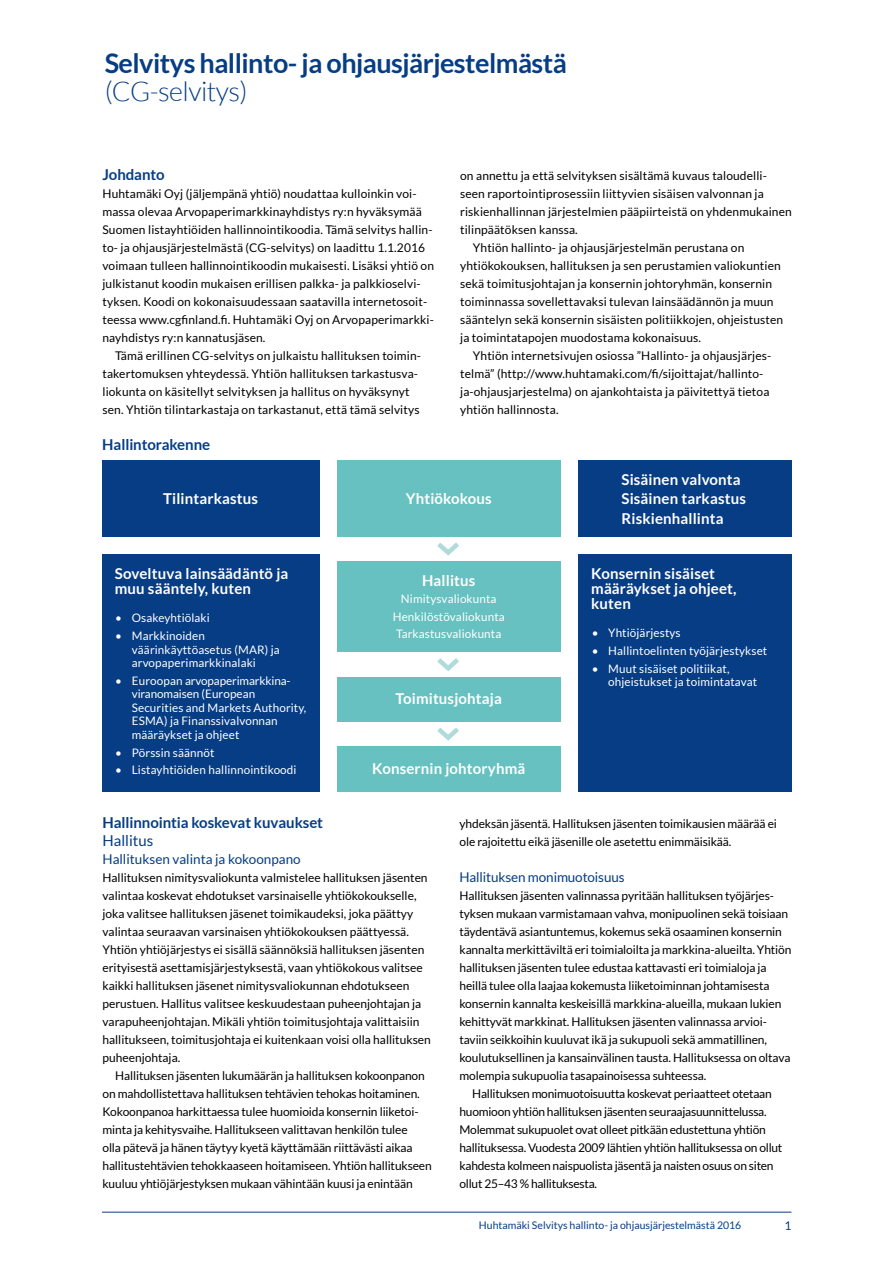
<style>
.page{position:relative;width:893px;height:1263px;background:#fff}
.page>*{position:absolute;margin:0;border:0;box-sizing:border-box;transform-origin:0 0}
.t1{font:700 27px "Lato";letter-spacing:-.02em;color:#063d84}
.t2{font:300 27px "Lato";letter-spacing:-.02em;color:#063d84}
.t3{font:700 15px/15px "Lato";letter-spacing:.01em;color:#fff}
.t4{font:700 15px "Lato";letter-spacing:-.005em;color:#063d84}
.t5{font:15px "Lato";color:#063d84}
.t6{font:13.5px "Lato";letter-spacing:-.01em;color:#063d84}
.t7{font:12px/18px "Lato";color:#000}
.t8{font:12px "Lato";letter-spacing:-.02em;color:#000}
.t9{font:12px "Lato";color:#063d84}
.t10{font:11.7px/13.5px "Lato";letter-spacing:.01em;color:#fff}
.t11{font:10.5px "Lato";color:#063d84}
</style>
<div class="page">
<hr style="left:102px;top:1212px;width:689px;height:1px;background:#063d84">
<svg style="left:437px;top:542px;width:22px;height:14px"></svg>
<svg style="left:437px;top:658px;width:22px;height:13px"></svg>
<svg style="left:437px;top:727px;width:22px;height:14px"></svg>
<div style="left:102px;top:460px;width:217px;height:77px;background:#063d84"></div>
<div style="left:102px;top:554px;width:217px;height:238px;background:#063d84"></div>
<div style="left:578px;top:554px;width:213px;height:238px;background:#063d84"></div>
<div style="left:337px;top:561px;width:223px;height:91px;background:#66c1c0"></div>
<div style="left:337px;top:677px;width:223px;height:45px;background:#66c1c0"></div>
<div style="left:337px;top:746px;width:223px;height:46px;background:#66c1c0"></div>
<div style="left:337px;top:460px;width:223px;height:77px;background:#66c1c0"></div>
<div style="left:578px;top:460px;width:213px;height:77px;background:#063d84"></div>
<h1 class="t1" style="left:105px;top:47px;width:464px">Selvitys hallinto- ja ohjausjärjestelmästä</h1>
<h1 class="t2" style="left:105px;top:77px;width:145px">(CG-selvitys)</h1>
<p class="t4" style="left:102px;top:166px;width:64px">Johdanto</p>
<p class="t7" style="left:102px;top:185px;width:333px">Huhtamäki Oyj (jäljempänä yhtiö) noudattaa kulloinkin voi&shy;massa olevaa Arvopaperimarkkinayhdistys ry:n hyväksymää Suomen listayhtiöiden hallinnointikoodia. Tämä selvitys hallin&shy;to- ja ohjausjärjestelmästä (CG-selvitys) on laadittu 1.1.2016 voimaan tulleen hallinnointikoodin mukaisesti. Lisäksi yhtiö on julkistanut koodin mukaisen erillisen palkka- ja palkkioselvi&shy;tyksen. Koodi on kokonaisuudessaan saatavilla internetosoit&shy;teessa www.cgfinland.fi. Huhtamäki Oyj on Arvopaperimarkki&shy;nayhdistys ry:n kannatusjäsen.</p>
<p class="t7" style="left:102px;top:347px;width:320px;text-indent:13px">Tämä erillinen CG-selvitys on julkaistu hallituksen toimin&shy;takertomuksen yhteydessä. Yhtiön hallituksen tarkastusva&shy;liokunta on käsitellyt selvityksen ja hallitus on hyväksynyt sen. Yhtiön tilintarkastaja on tarkastanut, että tämä selvitys</p>
<p class="t4" style="left:102px;top:436px;width:109px">Hallintorakenne</p>
<p class="t7" style="left:460px;top:167px;width:308px">on annettu ja että selvityksen sisältämä kuvaus taloudelli-</p>
<p class="t7" style="left:460px;top:185px;width:305px">seen raportointiprosessiin liittyvien sisäisen valvonnan ja</p>
<p class="t7" style="left:460px;top:203px;width:333px">riskienhallinnan järjestelmien pääpiirteistä on yhdenmukainen</p>
<p class="t7" style="left:460px;top:221px;width:119px">tilinpäätöksen kanssa.</p>
<p class="t7" style="left:473px;top:239px;width:273px">Yhtiön hallinto- ja ohjausjärjestelmän perustana on</p>
<p class="t7" style="left:460px;top:257px;width:322px">yhtiökokouksen, hallituksen ja sen perustamien valiokuntien</p>
<p class="t7" style="left:460px;top:275px;width:313px">sekä toimitusjohtajan ja konsernin johtoryhmän, konsernin</p>
<p class="t7" style="left:460px;top:293px;width:315px">toiminnassa sovellettavaksi tulevan lainsäädännön ja muun</p>
<p class="t7" style="left:460px;top:311px;width:325px">sääntelyn sekä konsernin sisäisten politiikkojen, ohjeistusten</p>
<p class="t7" style="left:460px;top:329px;width:242px">ja toimintatapojen muodostama kokonaisuus.</p>
<p class="t7" style="left:473px;top:347px;width:300px">Yhtiön internetsivujen osiossa ”Hallinto- ja ohjausjärjes-</p>
<p class="t7" style="left:460px;top:365px;width:305px">telmä” (http://www.huhtamaki.com/fi/sijoittajat/hallinto-</p>
<p class="t7" style="left:460px;top:383px;width:311px">ja-ohjausjarjestelma) on ajankohtaista ja päivitettyä tietoa</p>
<p class="t7" style="left:460px;top:401px;width:100px">yhtiön hallinnosta.</p>
<p class="t3" style="left:163px;top:491px;width:96px">Tilintarkastus</p>
<p class="t3" style="left:115px;top:566px;width:175px">Soveltuva lainsäädäntö ja muu sääntely, kuten</p>
<p class="t10" style="left:115px;top:611px;width:96px">• Osakeyhtiölaki</p>
<p class="t10" style="left:132px;top:629px;width:149px;text-indent:-16px">• Markkinoiden väärinkäyttöasetus (MAR) ja arvopaperimarkkinalaki</p>
<p class="t10" style="left:132px;top:674px;width:176px;text-indent:-16px">• Euroopan arvopaperimarkkina&shy;viranomaisen (European<br>Securities and Markets Authority,<br>ESMA) ja Finanssivalvonnan määräykset ja ohjeet</p>
<p class="t10" style="left:115px;top:746px;width:101px">• Pörssin säännöt</p>
<p class="t10" style="left:115px;top:763px;width:183px">• Listayhtiöiden hallinnointikoodi</p>
<p class="t3" style="left:406px;top:491px;width:87px">Yhtiökokous</p>
<p class="t3" style="left:422px;top:573px;width:55px">Hallitus</p>
<p class="t10" style="left:393px;top:590px;width:113px;line-height:17.1px;text-align:center">Nimitysvaliokunta<br>Henkilöstövaliokunta<br>Tarkastusvaliokunta</p>
<p class="t3" style="left:396px;top:691px;width:108px">Toimitusjohtaja</p>
<p class="t3" style="left:372px;top:761px;width:155px">Konsernin johtoryhmä</p>
<p class="t3" style="left:621px;top:469px;width:126px;line-height:19.5px">Sisäinen valvonta<br>Sisäinen tarkastus<br>Riskienhallinta</p>
<p class="t3" style="left:591px;top:566px;width:147px">Konsernin sisäiset määräykset ja ohjeet, kuten</p>
<p class="t10" style="left:592px;top:626px;width:90px">• Yhtiöjärjestys</p>
<p class="t10" style="left:592px;top:644px;width:177px">• Hallintoelinten työjärjestykset</p>
<p class="t10" style="left:608px;top:662px;width:151px;text-indent:-16px">• Muut sisäiset politiikat, ohjeistukset ja toimintatavat</p>
<p class="t4" style="left:102px;top:814px;width:222px">Hallinnointia koskevat kuvaukset</p>
<p class="t5" style="left:102px;top:832px;width:52px">Hallitus</p>
<p class="t6" style="left:102px;top:852px;width:200px">Hallituksen valinta ja kokoonpano</p>
<p class="t7" style="left:102px;top:869px;width:330px">Hallituksen nimitysvaliokunta valmistelee hallituksen jäsenten valintaa koskevat ehdotukset varsinaiselle yhtiökokoukselle, joka valitsee hallituksen jäsenet toimikaudeksi, joka päättyy valintaa seuraavan varsinaisen yhtiökokouksen päättyessä.<br>Yhtiön yhtiöjärjestys ei sisällä säännöksiä hallituksen jäsenten erityisestä asettamisjärjestyksestä, vaan yhtiökokous valitsee kaikki hallituksen jäsenet nimitysvaliokunnan ehdotukseen perustuen. Hallitus valitsee keskuudestaan puheenjohtajan ja varapuheenjohtajan. Mikäli yhtiön toimitusjohtaja valittaisiin hallitukseen, toimitusjohtaja ei kuitenkaan voisi olla hallituksen puheenjohtaja.</p>
<p class="t7" style="left:102px;top:1067px;width:331px;text-indent:13px">Hallituksen jäsenten lukumäärän ja hallituksen kokoonpanon on mahdollistettava hallituksen tehtävien tehokas hoitaminen.<br>Kokoonpanoa harkittaessa tulee huomioida konsernin liiketoi&shy;minta ja kehitysvaihe. Hallitukseen valittavan henkilön tulee<br>olla pätevä ja hänen täytyy kyetä käyttämään riittävästi aikaa hallitustehtävien tehokkaaseen hoitamiseen. Yhtiön hallitukseen kuuluu yhtiöjärjestyksen mukaan vähintään kuusi ja enintään</p>
<p class="t7" style="left:459px;top:815px;width:319px">yhdeksän jäsentä. Hallituksen jäsenten toimikausien määrää ei ole rajoitettu eikä jäsenille ole asetettu enimmäisikää.</p>
<p class="t6" style="left:459px;top:870px;width:167px">Hallituksen monimuotoisuus</p>
<p class="t7" style="left:459px;top:887px;width:316px">Hallituksen jäsenten valinnassa pyritään hallituksen työjärjes-</p>
<p class="t7" style="left:459px;top:905px;width:330px">tyksen mukaan varmistamaan vahva, monipuolinen sekä toisiaan</p>
<p class="t7" style="left:459px;top:923px;width:324px">täydentävä asiantuntemus, kokemus sekä osaaminen konsernin</p>
<p class="t7" style="left:459px;top:941px;width:333px">kannalta merkittäviltä eri toimialoilta ja markkina-alueilta. Yhtiön</p>
<p class="t7" style="left:459px;top:959px;width:309px">hallituksen jäsenten tulee edustaa kattavasti eri toimialoja ja</p>
<p class="t7" style="left:459px;top:977px;width:311px">heillä tulee olla laajaa kokemusta liiketoiminnan johtamisesta</p>
<p class="t7" style="left:459px;top:995px;width:323px">konsernin kannalta keskeisillä markkina-alueilla, mukaan lukien</p>
<p class="t7" style="left:459px;top:1013px;width:309px">kehittyvät markkinat. Hallituksen jäsenten valinnassa arvioi-</p>
<p class="t7" style="left:459px;top:1031px;width:309px">taviin seikkoihin kuuluvat ikä ja sukupuoli sekä ammatillinen,</p>
<p class="t7" style="left:459px;top:1049px;width:332px">koulutuksellinen ja kansainvälinen tausta. Hallituksessa on oltava</p>
<p class="t7" style="left:459px;top:1067px;width:248px">molempia sukupuolia tasapainoisessa suhteessa.</p>
<p class="t8" style="left:472px;top:1087px;width:301px">Hallituksen monimuotoisuutta koskevat periaatteet otetaan</p>
<p class="t8" style="left:459px;top:1105px;width:309px">huomioon yhtiön hallituksen jäsenten seuraajasuunnittelussa.</p>
<p class="t8" style="left:459px;top:1123px;width:308px">Molemmat sukupuolet ovat olleet pitkään edustettuna yhtiön</p>
<p class="t8" style="left:459px;top:1141px;width:324px">hallituksessa. Vuodesta 2009 lähtien yhtiön hallituksessa on ollut</p>
<p class="t8" style="left:459px;top:1159px;width:316px">kahdesta kolmeen naispuolista jäsentä ja naisten osuus on siten</p>
<p class="t8" style="left:459px;top:1177px;width:139px">ollut 25–43 % hallituksesta.</p>
<p class="t11" style="left:479px;top:1219px;width:264px">Huhtamäki Selvitys hallinto- ja ohjausjärjestelmästä 2016</p>
<p class="t9" style="left:784px;top:1219px;width:8px">1</p>
</div>
